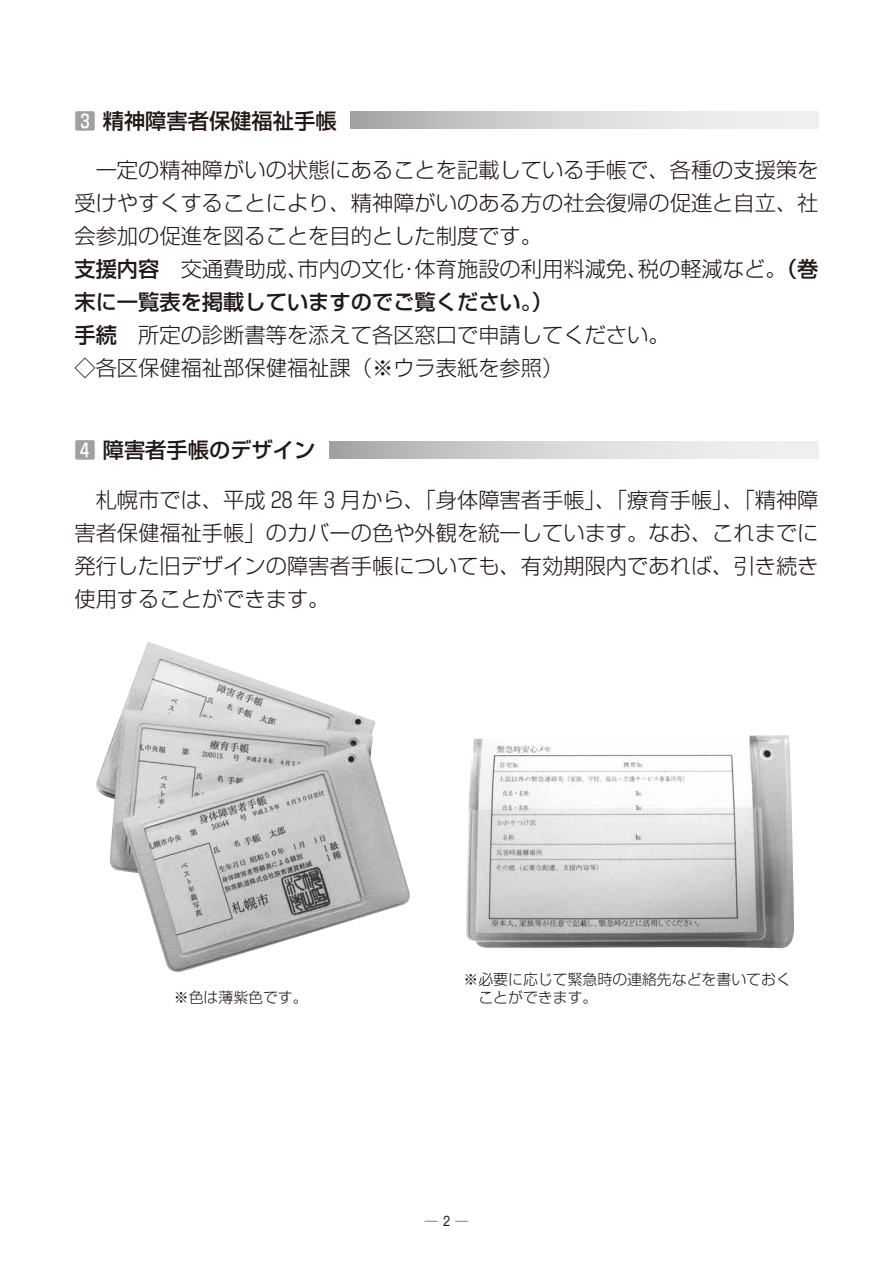
<style>
.page{position:relative;width:893px;height:1263px;background:#fff}
.page>*{position:absolute;margin:0;border:0;box-sizing:border-box;transform-origin:0 0}
.t1{font:300 21.3px/33px "Shin Go Pro";color:#221815}
.t2{font:500 21.3px "Shin Go Pro";color:#221815}
.t3{font:300 14.85px/18px "Shin Go Pro";color:#221815}
.t4{font:12.75px "Gothic MB101 Pro";color:#221815}
.s1{color:#9fa0a0}
.s2{font-weight:500}
</style>
<div class="page">
<div style="left:351px;top:112px;width:468px;height:17px;background:linear-gradient(to right,#aeaeaf,#fcfcfc)"></div>
<div style="left:330px;top:441px;width:489px;height:17px;background:linear-gradient(to right,#aeaeaf,#fcfcfc)"></div>
<img style="left:96px;top:642px;width:314px;height:331px">
<img style="left:466px;top:735px;width:328px;height:214px">
<p class="t2" style="left:74px;top:103px;width:264px"><span class="s1">3</span> 精神障害者保健福祉手帳</p>
<p class="t1" style="left:74px;top:151px;width:746px">　一定の精神障がいの状態にあることを記載している手帳で、各種の支援策を受けやすくすることにより、精神障がいのある方の社会復帰の促進と自立、社会参加の促進を図ることを目的とした制度です。<br><span class="s2">支援内容</span>　交通費助成、市内の文化・体育施設の利用料減免、税の軽減など。<span class="s2">（巻末に一覧表を掲載していますのでご覧ください。）<br>手続</span>　所定の診断書等を添えて各区窓口で申請してください。<br>◇各区保健福祉部保健福祉課（※ウラ表紙を参照）</p>
<p class="t2" style="left:74px;top:433px;width:242px"><span class="s1">4</span> 障害者手帳のデザイン</p>
<p class="t1" style="left:74px;top:481px;width:746px;text-align:justify">　札幌市では、平成 28 年 3 月から、「身体障害者手帳」、「療育手帳」、「精神障害者保健福祉手帳」のカバーの色や外観を統一しています。なお、これまでに発行した旧デザインの障害者手帳についても、有効期限内であれば、引き続き使用することができます。</p>
<p class="t3" style="left:174px;top:986px;width:135px">※色は薄紫色です。</p>
<p class="t3" style="left:478px;top:968px;width:314px;text-indent:-15px">※必要に応じて緊急時の連絡先などを書いておくことができます。</p>
<p class="t4" style="left:425px;top:1211px;width:45px">─2─</p>
</div>
